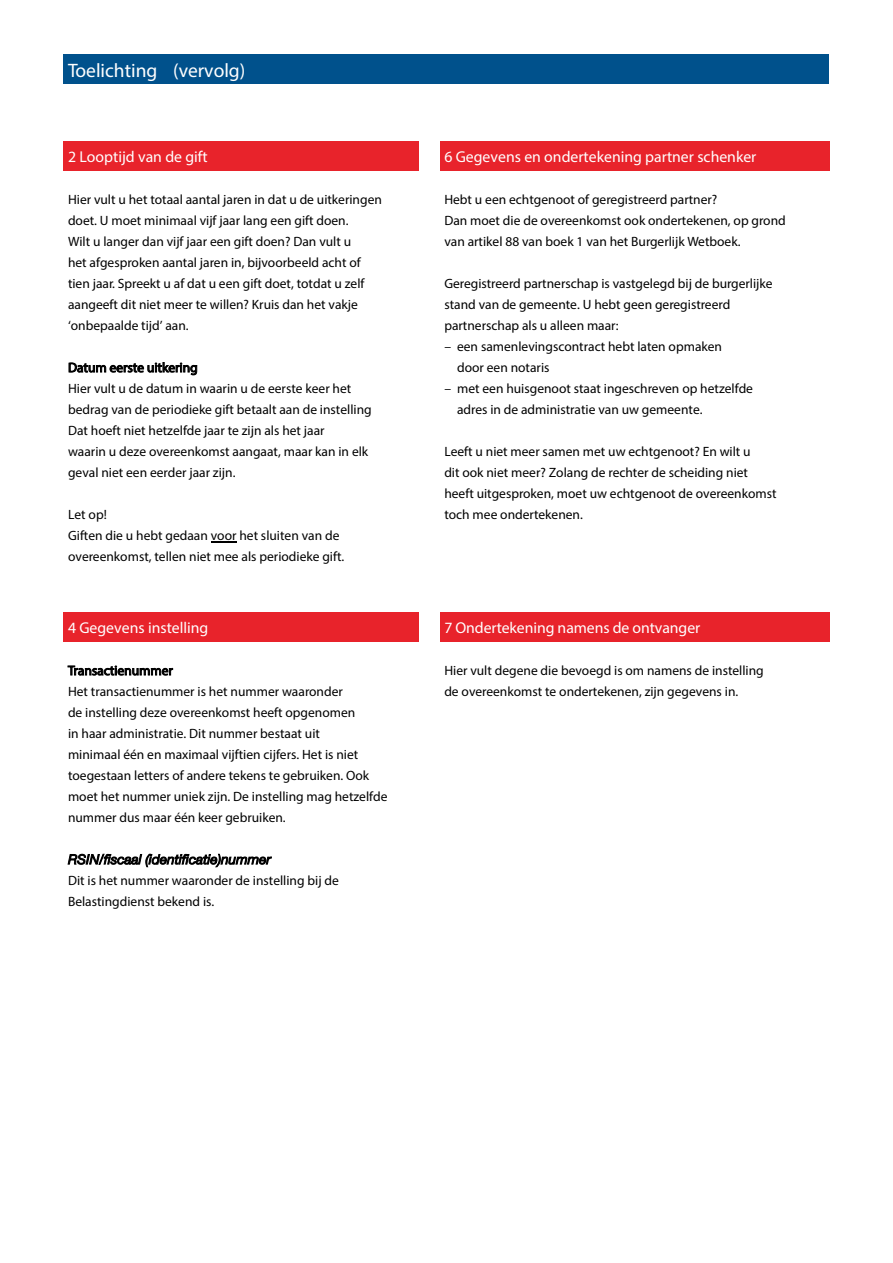
<style>
.page{position:relative;width:893px;height:1263px;background:#fff}
.page>*{position:absolute;margin:0;border:0;box-sizing:border-box;transform-origin:0 0}
.t1{font:19.5px "Myriad Pro";color:#fff}
.t2{font:15.75px "Myriad Pro";color:#fff}
.t3{font:13.5px/21px "Myriad Pro";color:#000}
</style>
<div class="page">
<div style="left:64px;top:54px;width:765px;height:30px;background:#00518c"></div>
<div style="left:64px;top:141px;width:355px;height:30px;background:#e8232b"></div>
<div style="left:64px;top:612px;width:355px;height:30px;background:#e8232b"></div>
<div style="left:440px;top:141px;width:389px;height:30px;background:#e8232b"></div>
<div style="left:440px;top:612px;width:389px;height:30px;background:#e8232b"></div>
<svg style="left:68px;top:362px;width:130px;height:14px"></svg>
<svg style="left:67px;top:665px;width:106px;height:11px"></svg>
<svg style="left:67px;top:853px;width:205px;height:15px"></svg>
<svg style="left:211px;top:541px;width:25px;height:1px"></svg>
<h1 class="t1" style="left:68px;top:58px;width:179px">Toelichting (vervolg)</h1>
<p class="t2" style="left:68px;top:147px;width:141px">2 Looptijd van de gift</p>
<p class="t3" style="left:68px;top:189px;width:315px">Hier vult u het totaal aantal jaren in dat u de uitkeringen doet. U moet minimaal vijf jaar lang een gift doen.<br>Wilt u langer dan vijf jaar een gift doen? Dan vult u<br>het afgesproken aantal jaren in, bijvoorbeeld acht of tien jaar. Spreekt u af dat u een gift doet, totdat u zelf aangeeft dit niet meer te willen? Kruis dan het vakje ‘onbepaalde tijd’ aan.</p>
<p class="t3" style="left:68px;top:357px;width:305px">Datum eerste uitkering<br>Hier vult u de datum in waarin u de eerste keer het bedrag van de periodieke gift betaalt aan de instelling Dat hoeft niet hetzelfde jaar te zijn als het jaar<br>waarin u deze overeenkomst aangaat, maar kan in elk geval niet een eerder jaar zijn.</p>
<p class="t3" style="left:68px;top:504px;width:278px">Let op!<br>Giften die u hebt gedaan voor het sluiten van de overeenkomst, tellen niet mee als periodieke gift.</p>
<p class="t2" style="left:68px;top:618px;width:142px">4 Gegevens instelling</p>
<p class="t3" style="left:68px;top:660px;width:321px">Transactienummer<br>Het transactienummer is het nummer waaronder<br>de instelling deze overeenkomst heeft opgenomen<br>in haar administratie. Dit nummer bestaat uit<br>minimaal één en maximaal vijftien cijfers. Het is niet toegestaan letters of andere tekens te gebruiken. Ook moet het nummer uniek zijn. De instelling mag hetzelfde nummer dus maar één keer gebruiken.</p>
<p class="t3" style="left:68px;top:870px;width:272px">Dit is het nummer waaronder de instelling bij de<br>Belastingdienst bekend is.</p>
<p class="t2" style="left:444px;top:147px;width:314px">6 Gegevens en ondertekening partner schenker</p>
<p class="t3" style="left:444px;top:189px;width:343px">Hebt u een echtgenoot of geregistreerd partner?<br>Dan moet die de overeenkomst ook ondertekenen, op grond van artikel 88 van boek 1 van het Burgerlijk Wetboek.</p>
<p class="t3" style="left:444px;top:273px;width:330px">Geregistreerd partnerschap is vastgelegd bij de burgerlijke stand van de gemeente. U hebt geen geregistreerd partnerschap als u alleen maar:</p>
<p class="t3" style="left:457px;top:336px;width:266px;text-indent:-13px">– een samenlevingscontract hebt laten opmaken door een notaris</p>
<p class="t3" style="left:457px;top:378px;width:297px;text-indent:-13px">– met een huisgenoot staat ingeschreven op hetzelfde adres in de administratie van uw gemeente.</p>
<p class="t3" style="left:444px;top:441px;width:334px">Leeft u niet meer samen met uw echtgenoot? En wilt u<br>dit ook niet meer? Zolang de rechter de scheiding niet heeft uitgesproken, moet uw echtgenoot de overeenkomst toch mee ondertekenen.</p>
<p class="t2" style="left:444px;top:618px;width:257px">7 Ondertekening namens de ontvanger</p>
<p class="t3" style="left:444px;top:660px;width:321px">Hier vult degene die bevoegd is om namens de instelling de overeenkomst te ondertekenen, zijn gegevens in.</p>
</div>
